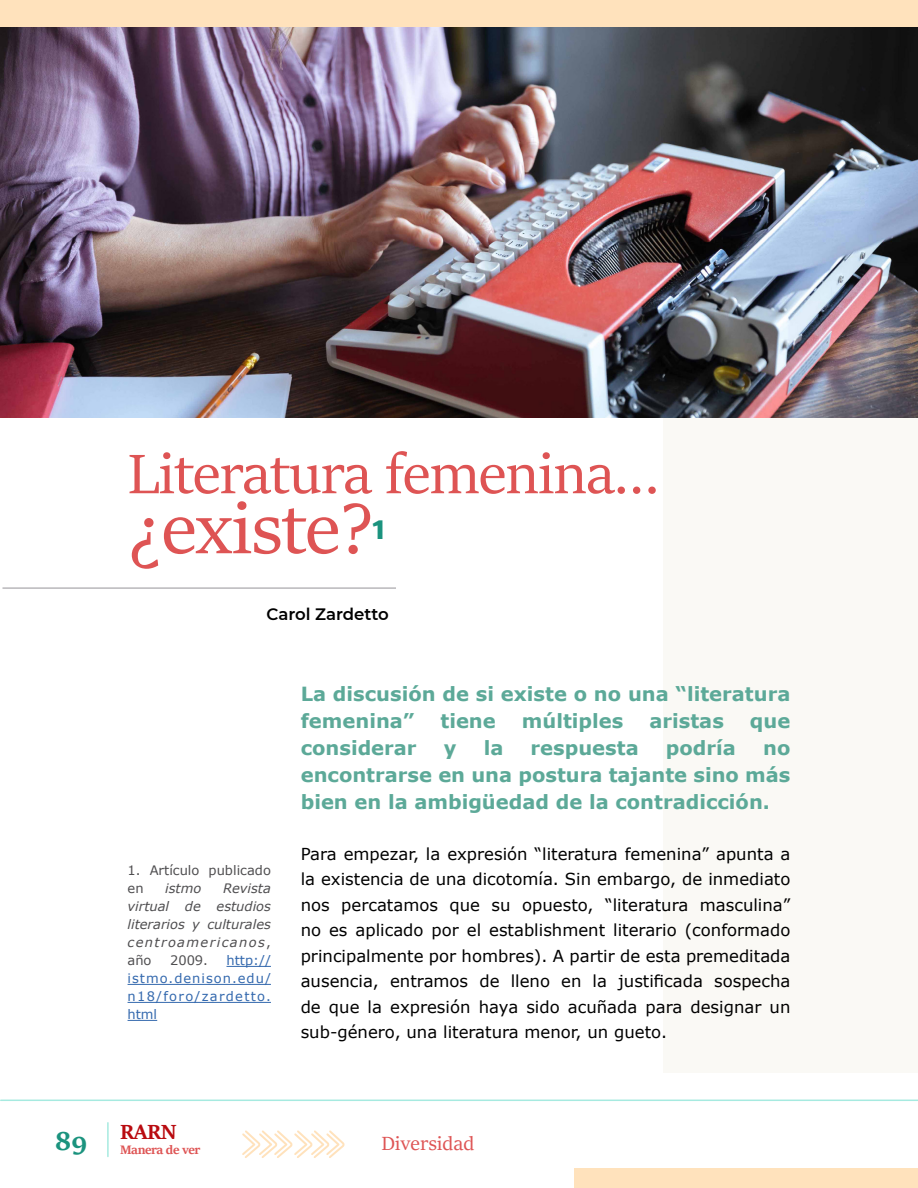
<style>
.page{position:relative;width:918px;height:1188px;background:#fff}
.page>*{position:absolute;margin:0;border:0;box-sizing:border-box;transform-origin:0 0}
.t1{font:78px "Sitka Heading";letter-spacing:-.02em;color:#de5454}
.t2{font:61.5px "Sitka Heading";letter-spacing:-.02em;color:#de5454}
.t3{font:700 28.5px "Sitka Heading";color:#1b937e}
.t4{font:800 25.35px "Encode Sans Narrow";color:#1b937e}
.t5{font:700 22.5px "Sitka Heading";color:#b90b10}
.t6{font:21px "Sitka Heading";color:#de5454}
.t7{font:700 19.5px/27px "Verdana";color:#5ca998}
.t8{font:16.5px/25.5px "Verdana";color:#000;text-align:justify}
.t9{font:600 16.5px "Montserrat";color:#000}
.t10{font:700 13.5px "Sitka Heading";letter-spacing:-.03em;color:#de5454}
.t11{font:italic 13.05px/18px "Verdana";color:#4f4e50;text-align:justify}
.t12{font:13.05px/18px "Verdana";letter-spacing:.075em;color:#3469ae;text-align:justify}
.t13{font:13.05px/18px "Verdana";color:#4f4e50}
.s1{font-style:normal}
</style>
<div class="page">
<div style="left:574px;top:1168px;width:344px;height:20px;background:#ffe2bc"></div>
<svg style="left:242px;top:1130px;width:103px;height:28px"></svg>
<hr style="left:1px;top:1100px;width:917px;height:1px;background:#a6eae0">
<hr style="left:107px;top:1123px;width:2px;height:34px;background:#a6eae0">
<div style="left:663px;top:0;width:255px;height:1072px;background:#faf9f5"></div>
<img style="left:0;top:26px;width:918px;height:392px">
<hr style="left:2px;top:588px;width:394px;height:1px;background:#959398">
<div style="left:0;top:0;width:918px;height:26px;background:#ffe2bc"></div>
<hr style="left:227px;top:966px;width:44px;height:1px;background:#3469ae">
<hr style="left:128px;top:984px;width:143px;height:1px;background:#3469ae">
<hr style="left:128px;top:1002px;width:143px;height:1px;background:#3469ae">
<svg style="left:128px;top:1020px;width:29px;height:1px"></svg>
<h2 class="t2" style="left:128px;top:430px;width:534px">Literatura femenina…</h2>
<h1 class="t1" style="left:128px;top:473px;width:248px">¿existe?</h1>
<h3 class="t4" style="left:373px;top:513px;width:13px">1</h3>
<p class="t9" style="left:267px;top:602px;width:124px">Carol Zardetto</p>
<p class="t13" style="left:128px;top:861px;width:145px">1. Artículo publicado en</p>
<p class="t11" style="left:128px;top:879px;width:145px;text-indent:95px">Revista virtual de estudios literarios y culturales centroamericanos<span class="s1">, año</span></p>
<p class="t11" style="left:165px;top:879px;width:38px">istmo</p>
<p class="t12" style="left:128px;top:951px;width:145px;text-indent:99px">http:// istmo.denison.edu/ n18/foro/zardetto. html</p>
<p class="t13" style="left:170px;top:951px;width:39px">2009.</p>
<p class="t7" style="left:301px;top:680px;width:491px">La discusión de si existe o no una “literatura femenina”</p>
<p class="t7" style="left:440px;top:707px;width:57px">tiene</p>
<p class="t7" style="left:522px;top:707px;width:103px">múltiples</p>
<p class="t7" style="left:649px;top:707px;width:76px">aristas</p>
<p class="t7" style="left:750px;top:707px;width:42px">que</p>
<p class="t7" style="left:301px;top:734px;width:117px">considerar</p>
<p class="t7" style="left:444px;top:734px;width:14px">y</p>
<p class="t7" style="left:484px;top:734px;width:21px">la</p>
<p class="t7" style="left:531px;top:734px;width:110px">respuesta</p>
<p class="t7" style="left:666px;top:734px;width:72px">podría</p>
<p class="t7" style="left:301px;top:734px;width:491px;text-align:justify;text-indent:462px">no encontrarse en una postura tajante sino más bien en la ambigüedad de la contradicción.</p>
<p class="t8" style="left:301px;top:841px;width:491px">Para empezar, la expresión “literatura femenina” apunta a la existencia de una dicotomía. Sin embargo, de inmediato nos percatamos que su opuesto, “literatura masculina” no es aplicado por el establishment literario (conformado principalmente por hombres). A partir de esta premeditada ausencia, entramos de lleno en la justificada sospecha de que la expresión haya sido acuñada para designar un sub-género, una literatura menor, un gueto.</p>
<h3 class="t5" style="left:120px;top:1115px;width:58px">RARN</h3>
<h3 class="t3" style="left:55px;top:1120px;width:34px">89</h3>
<p class="t6" style="left:381px;top:1128px;width:95px">Diversidad</p>
<p class="t10" style="left:120px;top:1139px;width:82px">Manera de ver</p>
</div>
